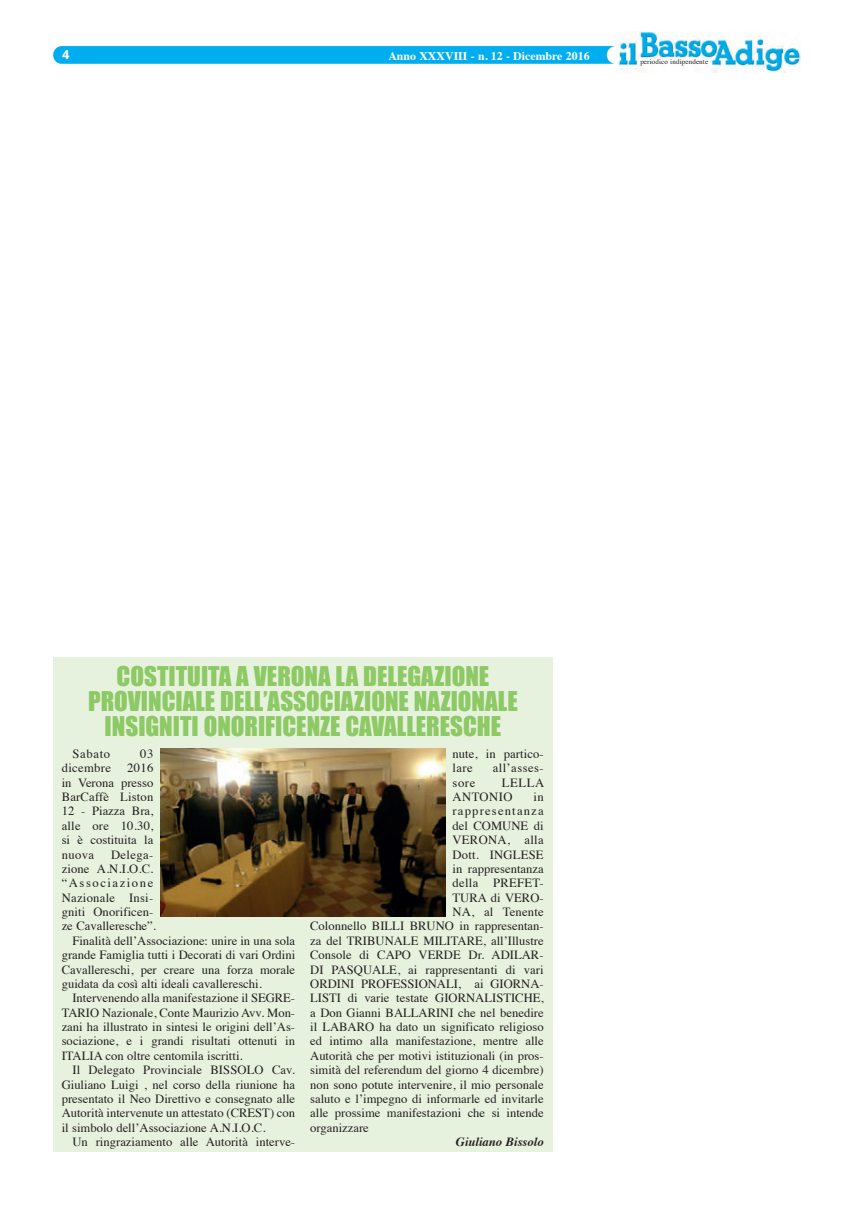
<style>
.page{position:relative;width:851px;height:1205px;background:#fff}
.page>*{position:absolute;margin:0;border:0;box-sizing:border-box;transform-origin:0 0}
.t1{font:25px/25px "Impact";color:#8dc964;text-align:center}
.t2{font:12.5px/14.4px "Times";color:#231f20;text-align:justify}
.t3{font:12.5px "Times";letter-spacing:.025em;color:#231f20}
.t4{font:12.5px/14.4px "Times";letter-spacing:.035em;color:#231f20}
.t5{font:italic 700 12.5px "Times";color:#231f20}
.t6{font:12.5px "Times";letter-spacing:.02em;color:#231f20}
.t7{font:12.5px "Times";letter-spacing:.095em;color:#231f20}
.t8{font:12.5px "Times";letter-spacing:.125em;color:#231f20}
.t9{font:900 12.5px "Avenir";color:#fff}
.t10{font:700 11.88px "Times";color:#fff}
.t11{font:7px "Times";letter-spacing:.02em;color:#231f20}
</style>
<div class="page">
<svg style="left:53px;top:46px;width:561px;height:18px;background:#07b0ef"></svg>
<img style="left:618px;top:31px;width:182px;height:41px">
<div style="left:53px;top:657px;width:499px;height:495px;background:#e7f2de"></div>
<img style="left:160px;top:748px;width:285px;height:168px">
<p class="t9" style="left:62px;top:48px;width:9px">4</p>
<p class="t10" style="left:388px;top:44px;width:203px">Anno XXXVIII - n. 12 - Dicembre 2016</p>
<p class="t11" style="left:640px;top:55px;width:69px">periodico indipendente</p>
<h1 class="t1" style="left:88px;top:663px;width:431px">COSTITUITA A VERONA LA DELEGAZIONE<br>PROVINCIALE DELL’ASSOCIAZIONE NAZIONALE<br>INSIGNITI ONORIFICENZE CAVALLERESCHE</h1>
<p class="t2" style="left:72px;top:745px;width:39px">Sabato</p>
<p class="t2" style="left:140px;top:745px;width:15px">03</p>
<p class="t3" style="left:62px;top:756px;width:51px">dicembre</p>
<p class="t2" style="left:452px;top:745px;width:93px">nute, in partico&shy;lare</p>
<p class="t4" style="left:492px;top:760px;width:52px">all’asses-</p>
<p class="t2" style="left:62px;top:760px;width:93px;text-indent:65px">2016 in Verona presso BarCaffè Liston 12 - Piazza Bra, alle ore 10.30, si è costituita la nuova</p>
<p class="t4" style="left:452px;top:774px;width:93px;text-indent:49px">LELLA<br>ANTONIO</p>
<p class="t2" style="left:452px;top:774px;width:24px">sore</p>
<p class="t2" style="left:533px;top:788px;width:12px">in</p>
<p class="t7" style="left:452px;top:799px;width:93px">rappresentanza</p>
<p class="t2" style="left:452px;top:817px;width:93px">del COMUNE di</p>
<p class="t3" style="left:452px;top:828px;width:93px">VERONA, alla</p>
<p class="t2" style="left:452px;top:846px;width:93px">Dott. INGLESE</p>
<p class="t2" style="left:452px;top:860px;width:93px">in rappresentanza</p>
<p class="t3" style="left:452px;top:871px;width:93px">della PREFET-</p>
<p class="t2" style="left:452px;top:889px;width:93px">TURA di VERO-</p>
<p class="t2" style="left:452px;top:903px;width:93px">NA, al Tenente</p>
<p class="t2" style="left:310px;top:918px;width:235px">Colonnello BILLI BRUNO in rappresentan-</p>
<p class="t2" style="left:310px;top:932px;width:235px">za del TRIBUNALE MILITARE, all’Illustre</p>
<p class="t2" style="left:310px;top:947px;width:235px">Console di CAPO VERDE Dr. ADILAR-</p>
<p class="t2" style="left:310px;top:961px;width:235px">DI PASQUALE, ai rappresentanti di vari</p>
<p class="t2" style="left:310px;top:975px;width:235px">ORDINI PROFESSIONALI, ai GIORNA-</p>
<p class="t2" style="left:310px;top:990px;width:235px">LISTI di varie testate GIORNALISTICHE,</p>
<p class="t2" style="left:310px;top:1004px;width:235px">a Don Gianni BALLARINI che nel benedire</p>
<p class="t2" style="left:310px;top:1018px;width:235px">il LABARO ha dato un significato religioso</p>
<p class="t2" style="left:310px;top:1033px;width:235px">ed intimo alla manifestazione, mentre alle</p>
<p class="t2" style="left:310px;top:1047px;width:235px">Autorità che per motivi istituzionali (in pros-</p>
<p class="t2" style="left:310px;top:1062px;width:235px">simità del referendum del giorno 4 dicembre)</p>
<p class="t2" style="left:310px;top:1076px;width:235px">non sono potute intervenire, il mio personale</p>
<p class="t2" style="left:310px;top:1090px;width:235px">saluto e l’impegno di informarle ed invitarle</p>
<p class="t2" style="left:310px;top:1105px;width:235px">alle prossime manifestazioni che si intende</p>
<p class="t2" style="left:310px;top:1119px;width:60px">organizzare</p>
<p class="t5" style="left:456px;top:1130px;width:89px">Giuliano Bissolo</p>
<p class="t2" style="left:111px;top:846px;width:44px">Delega-</p>
<p class="t2" style="left:62px;top:860px;width:93px">zione A.N.I.O.C.</p>
<p class="t8" style="left:62px;top:871px;width:93px">“Associazione</p>
<p class="t6" style="left:62px;top:886px;width:93px">Nazionale Insi-</p>
<p class="t2" style="left:62px;top:903px;width:93px">gniti Onorificen-</p>
<p class="t2" style="left:62px;top:918px;width:96px">ze Cavalleresche”.</p>
<p class="t2" style="left:72px;top:932px;width:224px">Finalità dell’Associazione: unire in una sola</p>
<p class="t2" style="left:62px;top:947px;width:235px">grande Famiglia tutti i Decorati di vari Ordini</p>
<p class="t2" style="left:62px;top:961px;width:235px">Cavallereschi, per creare una forza morale</p>
<p class="t2" style="left:62px;top:975px;width:202px">guidata da così alti ideali cavallereschi.</p>
<p class="t2" style="left:72px;top:990px;width:224px">Intervenendo alla manifestazione il SEGRE-</p>
<p class="t2" style="left:62px;top:1004px;width:235px">TARIO Nazionale, Conte Maurizio Avv. Mon-</p>
<p class="t2" style="left:62px;top:1018px;width:235px">zani ha illustrato in sintesi le origini dell’As-</p>
<p class="t2" style="left:62px;top:1033px;width:235px">sociazione, e i grandi risultati ottenuti in</p>
<p class="t2" style="left:62px;top:1047px;width:182px">ITALIA con oltre centomila iscritti.</p>
<p class="t2" style="left:72px;top:1062px;width:224px">Il Delegato Provinciale BISSOLO Cav.</p>
<p class="t2" style="left:62px;top:1076px;width:235px">Giuliano Luigi , nel corso della riunione ha</p>
<p class="t2" style="left:62px;top:1090px;width:235px">presentato il Neo Direttivo e consegnato alle</p>
<p class="t2" style="left:62px;top:1105px;width:235px">Autorità intervenute un attestato (CREST) con</p>
<p class="t2" style="left:62px;top:1119px;width:205px">il simbolo dell’Associazione A.N.I.O.C.</p>
<p class="t2" style="left:72px;top:1133px;width:224px">Un ringraziamento alle Autorità interve-</p>
</div>
